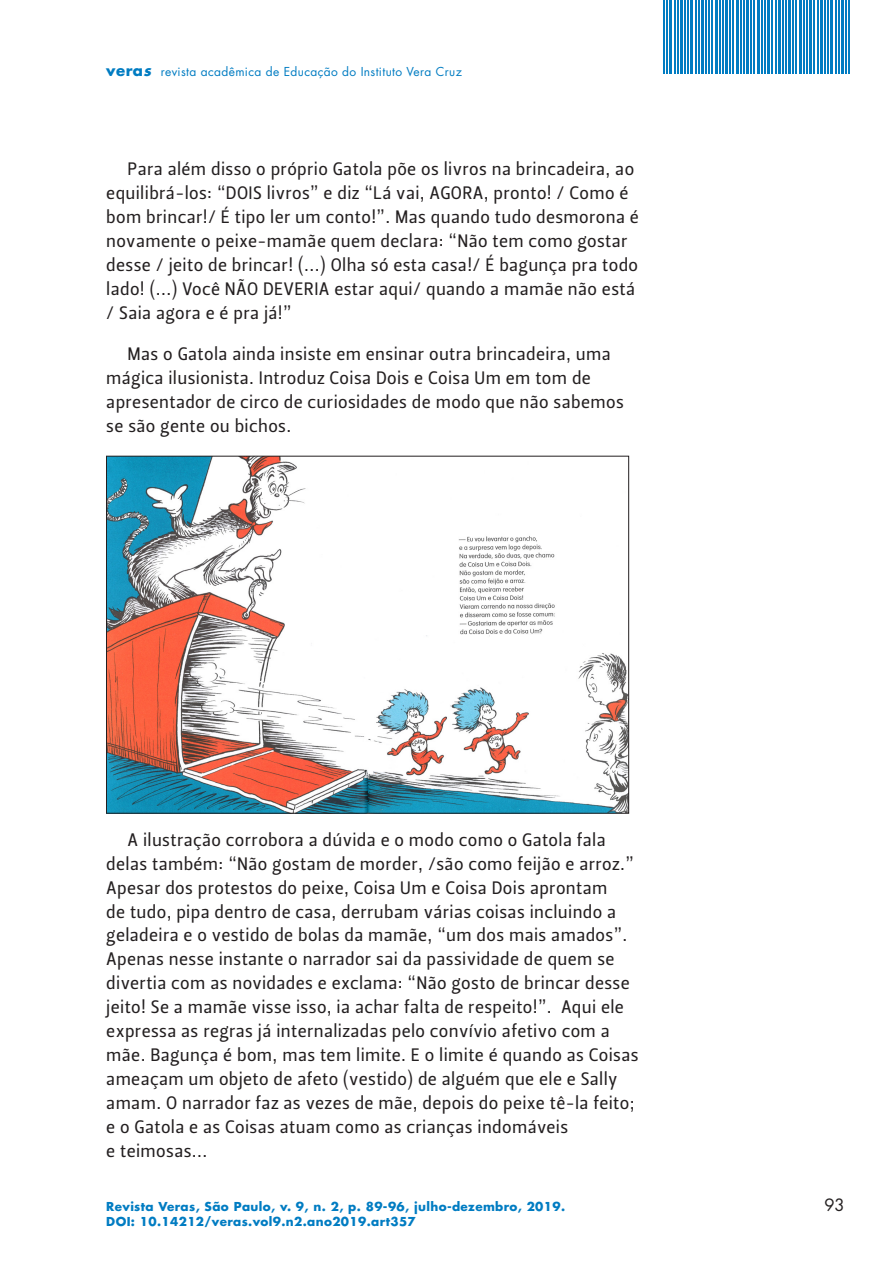
<style>
.page{position:relative;width:893px;height:1263px;background:#fff}
.page>*{position:absolute;margin:0;border:0;box-sizing:border-box;transform-origin:0 0}
.Texto_corrido{font:18px/23.9px "Leitura Sans Grot 2";letter-spacing:.02em;color:#231f20}
.t1{font:16.5px "Futura Std";color:#231f20}
.t2{font:700 12px/14.4px "Futura Std";letter-spacing:.03em;color:#007cc2}
.t3{font:12px "Futura Std";letter-spacing:.03em;color:#007cc2}
.s1{font-weight:700;font-size:15px}
.s2{font-weight:700;font-style:italic;font-size:15px}
</style>
<div class="page">
<hr style="left:663px;top:0;width:2px;height:74px;background:#007cc2">
<hr style="left:666px;top:0;width:2px;height:74px;background:#007cc2">
<hr style="left:669px;top:0;width:3px;height:74px;background:#007cc2">
<hr style="left:674px;top:0;width:1px;height:74px;background:#007cc2">
<hr style="left:677px;top:0;width:1px;height:74px;background:#007cc2">
<hr style="left:680px;top:0;width:3px;height:74px;background:#007cc2">
<hr style="left:684px;top:0;width:2px;height:74px;background:#007cc2">
<hr style="left:687px;top:0;width:2px;height:74px;background:#007cc2">
<hr style="left:690px;top:0;width:3px;height:74px;background:#007cc2">
<hr style="left:695px;top:0;width:1px;height:74px;background:#007cc2">
<hr style="left:698px;top:0;width:1px;height:74px;background:#007cc2">
<hr style="left:701px;top:0;width:3px;height:74px;background:#007cc2">
<hr style="left:719px;top:0;width:2px;height:74px;background:#007cc2">
<hr style="left:722px;top:0;width:2px;height:74px;background:#007cc2">
<hr style="left:730px;top:0;width:1px;height:74px;background:#007cc2">
<hr style="left:733px;top:0;width:1px;height:74px;background:#007cc2">
<hr style="left:725px;top:0;width:3px;height:74px;background:#007cc2">
<hr style="left:736px;top:0;width:3px;height:74px;background:#007cc2">
<hr style="left:740px;top:0;width:2px;height:74px;background:#007cc2">
<hr style="left:743px;top:0;width:2px;height:74px;background:#007cc2">
<hr style="left:746px;top:0;width:3px;height:74px;background:#007cc2">
<hr style="left:751px;top:0;width:1px;height:74px;background:#007cc2">
<hr style="left:754px;top:0;width:1px;height:74px;background:#007cc2">
<hr style="left:757px;top:0;width:3px;height:74px;background:#007cc2">
<hr style="left:761px;top:0;width:2px;height:74px;background:#007cc2">
<hr style="left:764px;top:0;width:2px;height:74px;background:#007cc2">
<hr style="left:767px;top:0;width:3px;height:74px;background:#007cc2">
<hr style="left:772px;top:0;width:1px;height:74px;background:#007cc2">
<hr style="left:775px;top:0;width:1px;height:74px;background:#007cc2">
<hr style="left:778px;top:0;width:3px;height:74px;background:#007cc2">
<hr style="left:782px;top:0;width:2px;height:74px;background:#007cc2">
<hr style="left:785px;top:0;width:2px;height:74px;background:#007cc2">
<hr style="left:793px;top:0;width:1px;height:74px;background:#007cc2">
<hr style="left:796px;top:0;width:1px;height:74px;background:#007cc2">
<hr style="left:788px;top:0;width:3px;height:74px;background:#007cc2">
<hr style="left:799px;top:0;width:3px;height:74px;background:#007cc2">
<hr style="left:803px;top:0;width:2px;height:74px;background:#007cc2">
<hr style="left:806px;top:0;width:2px;height:74px;background:#007cc2">
<hr style="left:809px;top:0;width:3px;height:74px;background:#007cc2">
<hr style="left:814px;top:0;width:1px;height:74px;background:#007cc2">
<hr style="left:817px;top:0;width:1px;height:74px;background:#007cc2">
<hr style="left:820px;top:0;width:3px;height:74px;background:#007cc2">
<hr style="left:824px;top:0;width:2px;height:74px;background:#007cc2">
<hr style="left:827px;top:0;width:2px;height:74px;background:#007cc2">
<hr style="left:830px;top:0;width:3px;height:74px;background:#007cc2">
<hr style="left:835px;top:0;width:1px;height:74px;background:#007cc2">
<hr style="left:845px;top:0;width:2px;height:74px;background:#007cc2">
<hr style="left:848px;top:0;width:2px;height:74px;background:#007cc2">
<hr style="left:838px;top:0;width:1px;height:74px;background:#007cc2">
<hr style="left:841px;top:0;width:3px;height:74px;background:#007cc2">
<hr style="left:708px;top:0;width:2px;height:74px;background:#007cc2">
<hr style="left:705px;top:0;width:2px;height:74px;background:#007cc2">
<hr style="left:711px;top:0;width:2px;height:74px;background:#007cc2">
<hr style="left:714px;top:0;width:3px;height:74px;background:#007cc2">
<img style="left:108px;top:458px;width:519px;height:353px">
<p class="t3" style="left:106px;top:64px;width:357px"><span class="s1">vera</span><span class="s2">s</span> revista acadêmica de Educação do Instituto Vera Cruz</p>
<p class="Texto_corrido" style="left:106px;top:158px;width:534px;text-indent:21px">Para além disso o próprio Gatola põe os livros na brincadeira, ao equilibrá-los: “DOIS livros” e diz “Lá vai, AGORA, pronto! / Como é bom brincar!/ É tipo ler um conto!”. Mas quando tudo desmorona é novamente o peixe-mamãe quem declara: “Não tem como gostar desse / jeito de brincar! (...) Olha só esta casa!/ É bagunça pra todo lado! (...) Você NÃO DEVERIA estar aqui/ quando a mamãe não está / Saia agora e é pra já!”</p>
<p class="Texto_corrido" style="left:106px;top:342px;width:519px;text-indent:21px">Mas o Gatola ainda insiste em ensinar outra brincadeira, uma mágica ilusionista. Introduz Coisa Dois e Coisa Um em tom de apresentador de circo de curiosidades de modo que não sabemos se são gente ou bichos.</p>
<p class="Texto_corrido" style="left:106px;top:828px;width:534px;text-indent:21px">A ilustração corrobora a dúvida e o modo como o Gatola fala delas também: “Não gostam de morder, /são como feijão e arroz.” Apesar dos protestos do peixe, Coisa Um e Coisa Dois aprontam<br>de tudo, pipa dentro de casa, derrubam várias coisas incluindo a geladeira e o vestido de bolas da mamãe, “um dos mais amados”.<br>Apenas nesse instante o narrador sai da passividade de quem se divertia com as novidades e exclama: “Não gosto de brincar desse jeito! Se a mamãe visse isso, ia achar falta de respeito!”. Aqui ele expressa as regras já internalizadas pelo convívio afetivo com a mãe. Bagunça é bom, mas tem limite. E o limite é quando as Coisas ameaçam um objeto de afeto (vestido) de alguém que ele e Sally amam. O narrador faz as vezes de mãe, depois do peixe tê-la feito; e o Gatola e as Coisas atuam como as crianças indomáveis<br>e teimosas...</p>
<p class="t2" style="left:106px;top:1199px;width:460px">Revista Veras, São Paulo, v. 9, n. 2, p. 89-96, julho-dezembro, 2019.<br>DOI: 10.14212/veras.vol9.n2.ano2019.art357</p>
<p class="t1" style="left:824px;top:1194px;width:22px">93</p>
</div>
